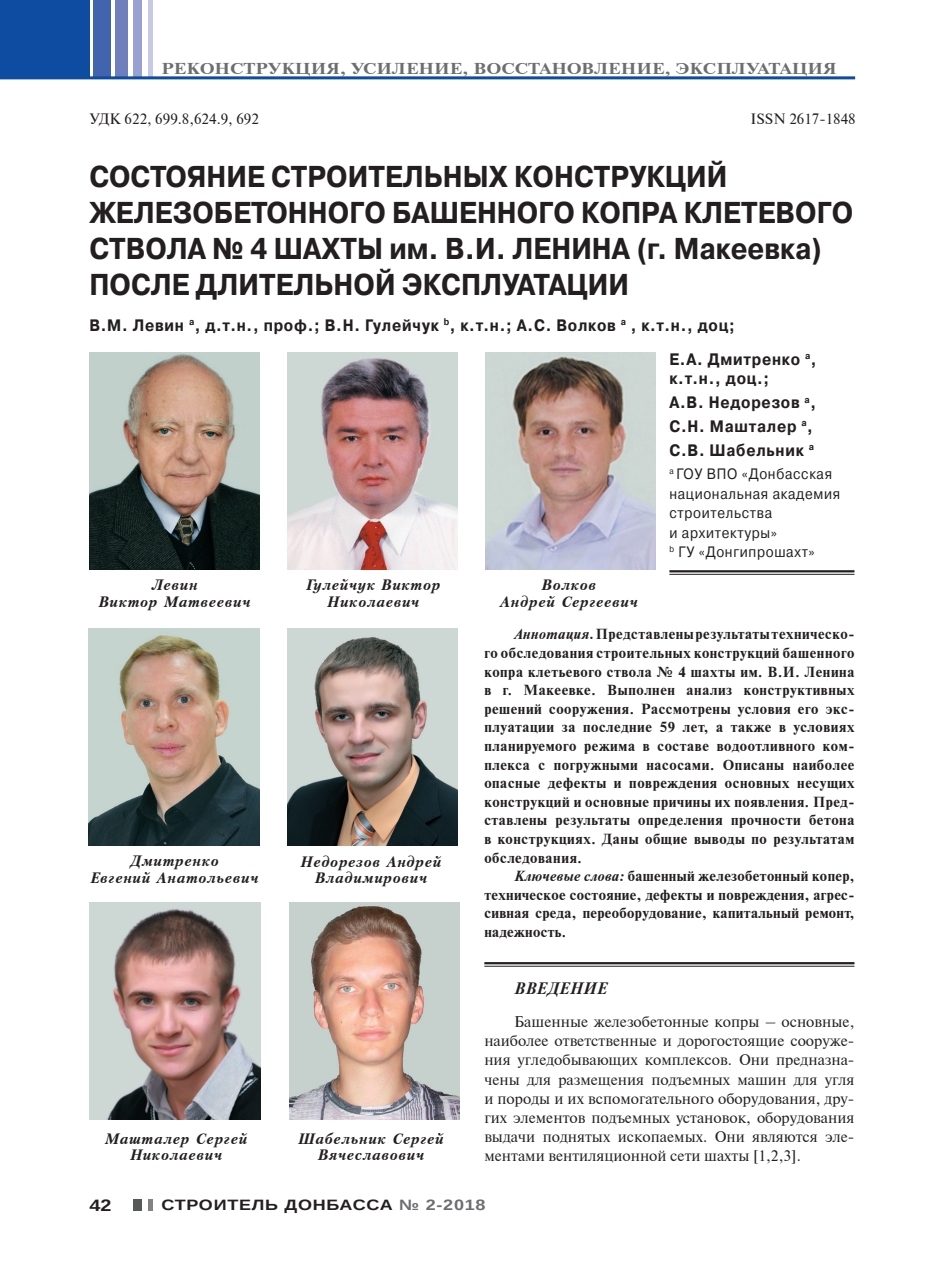
<style>
.page{position:relative;width:936px;height:1276px;background:#fff}
.page>*{position:absolute;margin:0;border:0;box-sizing:border-box;transform-origin:0 0}
.t1{font:700 30px/36px "Pragmatica C";color:#231f20;scale:.9 1}
.t2{font:700 16.5px/23.7px "Pragmatica C";letter-spacing:.05em;color:#231f20;scale:.9 1}
.t3{font:italic 700 16.5px "Newton C";letter-spacing:.03em;color:#231f20}
.t4{font:700 16.5px "Arimo";color:#231f20;scale:1.2 1}
.t5{font:700 15.75px "Newton C";letter-spacing:.01em;color:#6c6d70;scale:1.2 1}
.t6{font:15.45px/19.2px "Newton C";color:#231f20;text-align:justify}
.t7{font:italic 700 15px/16.5px "Petersburg CTT";letter-spacing:.05em;color:#231f20;text-align:center}
.t8{font:15px/19.5px "Pragmatica C";letter-spacing:.05em;color:#231f20;scale:.9 1}
.t9{font:15px "Newton C";color:#231f20}
.t10{font:700 15px "Arimo";letter-spacing:.04em;color:#231f20;scale:1.2 1}
.t11{font:700 14.55px/18.6px "Newton C";letter-spacing:.025em;color:#231f20;text-align:justify}
.s1{font-style:italic}
.s2{color:#6c6d70}
</style>
<div class="page">
<div style="left:0;top:0;width:89px;height:78px;background:#0d4ca0"></div>
<div style="left:93px;top:0;width:17px;height:78px;background:#4264af"></div>
<div style="left:115px;top:0;width:13px;height:78px;background:#6f7fbe"></div>
<div style="left:133px;top:0;width:9px;height:78px;background:#98a1d0"></div>
<div style="left:148px;top:0;width:5px;height:78px;background:#c6cae5"></div>
<hr style="left:0;top:76px;width:855px;height:3px;background:#0d4ca0">
<div style="left:133px;top:1199px;width:9px;height:11px;background:#57585a"></div>
<div style="left:148px;top:1199px;width:5px;height:11px;background:#808285"></div>
<img style="left:89px;top:628px;width:170px;height:217px">
<img style="left:485px;top:352px;width:170px;height:217px">
<img style="left:287px;top:628px;width:170px;height:217px">
<img style="left:90px;top:903px;width:170px;height:216px">
<img style="left:289px;top:903px;width:170px;height:216px">
<img style="left:287px;top:352px;width:170px;height:217px">
<img style="left:89px;top:352px;width:170px;height:217px">
<hr style="left:484px;top:962px;width:370px;height:2px;background:#231f20">
<hr style="left:484px;top:966px;width:370px;height:1px;background:#231f20">
<hr style="left:669px;top:570px;width:185px;height:2px;background:#231f20">
<hr style="left:669px;top:574px;width:185px;height:1px;background:#231f20">
<p class="t5" style="left:161px;top:60px;width:564px">РЕКОНСТРУКЦИЯ, УСИЛЕНИЕ, ВОССТАНОВЛЕНИЕ, ЭКСПЛУАТАЦИЯ</p>
<p class="t9" style="left:89px;top:111px;width:171px">УДК 622, 699.8,624.9, 692</p>
<h1 class="t1" style="left:89px;top:159px;width:850px">СОСТОЯНИЕ СТРОИТЕЛЬНЫХ КОНСТРУКЦИЙ ЖЕЛЕЗОБЕТОННОГО БАШЕННОГО КОПРА КЛЕТЕВОГО СТВОЛА № 4 ШАХТЫ им. В.И. ЛЕНИНА (г. Макеевка)<br>ПОСЛЕ ДЛИТЕЛЬНОЙ ЭКСПЛУАТАЦИИ</h1>
<p class="t2" style="left:89px;top:313px;width:718px">В.М. Левин <sup>a</sup>, д.т.н., проф.; В.Н. Гулейчук <sup>b</sup>, к.т.н.; А.С. Волков <sup>a</sup> , к.т.н., доц;</p>
<p class="t9" style="left:750px;top:111px;width:107px">ISSN 2617-1848</p>
<p class="t7" style="left:98px;top:576px;width:154px">Левин<br>Виктор Матвеевич</p>
<p class="t7" style="left:306px;top:576px;width:135px">Гулейчук Виктор<br>Николаевич</p>
<p class="t7" style="left:90px;top:852px;width:170px">Дмитренко<br>Евгений Анатольевич</p>
<p class="t7" style="left:300px;top:853px;width:142px">Недорезов Андрей<br>Владимирович</p>
<p class="t7" style="left:105px;top:1129px;width:144px">Машталер Сергей<br>Николаевич</p>
<p class="t7" style="left:298px;top:1129px;width:147px">Шабельник Сергей<br>Вячеславович</p>
<p class="t7" style="left:500px;top:576px;width:139px">Волков<br>Андрей Сергеевич</p>
<p class="t2" style="left:669px;top:349px;width:165px;line-height:19.5px">Е.А. Дмитренко <sup>a</sup>, к.т.н., доц.;</p>
<p class="t2" style="left:669px;top:391px;width:164px">А.В. Недорезов <sup>a</sup>,<br>С.Н. Машталер <sup>a</sup>,<br>С.В. Шабельник <sup>a</sup></p>
<p class="t8" style="left:669px;top:464px;width:191px"><sup>a</sup> ГОУ ВПО «Донбасская национальная академия строительства<br>и архитектуры»<br><sup>b</sup> ГУ «Донгипрошахт»</p>
<p class="t11" style="left:484px;top:625px;width:371px;text-indent:30px"><span class="s1">Аннотация.</span> Представлены результаты техническо&shy;го обследования строительных конструкций башенного копра клетьевого ствола № 4 шахты им. В.И. Ленина в г. Макеевке. Выполнен анализ конструктивных решений сооружения. Рассмотрены условия его экс&shy;плуатации за последние 59 лет, а также в условиях планируемого режима в составе водоотливного ком&shy;плекса с погружными насосами. Описаны наиболее опасные дефекты и повреждения основных несущих конструкций и основные причины их появления. Пред&shy;ставлены результаты определения прочности бетона в конструкциях. Даны общие выводы по результатам обследования.</p>
<p class="t11" style="left:484px;top:867px;width:371px;text-indent:30px"><span class="s1">Ключевые слова:</span> башенный железобетонный копер, техническое состояние, дефекты и повреждения, агрес&shy;сивная среда, переоборудование, капитальный ремонт, надежность.</p>
<p class="t3" style="left:514px;top:979px;width:94px">ВВЕДЕНИЕ</p>
<p class="t6" style="left:484px;top:1012px;width:371px;text-indent:30px">Башенные железобетонные копры – основные, наиболее ответственные и дорогостоящие сооруже&shy;ния угледобывающих комплексов. Они предназна&shy;чены для размещения подъемных машин для угля и породы и их вспомогательного оборудования, дру&shy;гих элементов подъемных установок, оборудования выдачи поднятых ископаемых. Они являются эле&shy;ментами вентиляционной сети шахты [1,2,3].</p>
<p class="t4" style="left:89px;top:1193px;width:20px">42</p>
<p class="t10" style="left:161px;top:1195px;width:271px">СТРОИТЕЛЬ ДОНБАССА <span class="s2">№ 2-2018</span></p>
</div>
